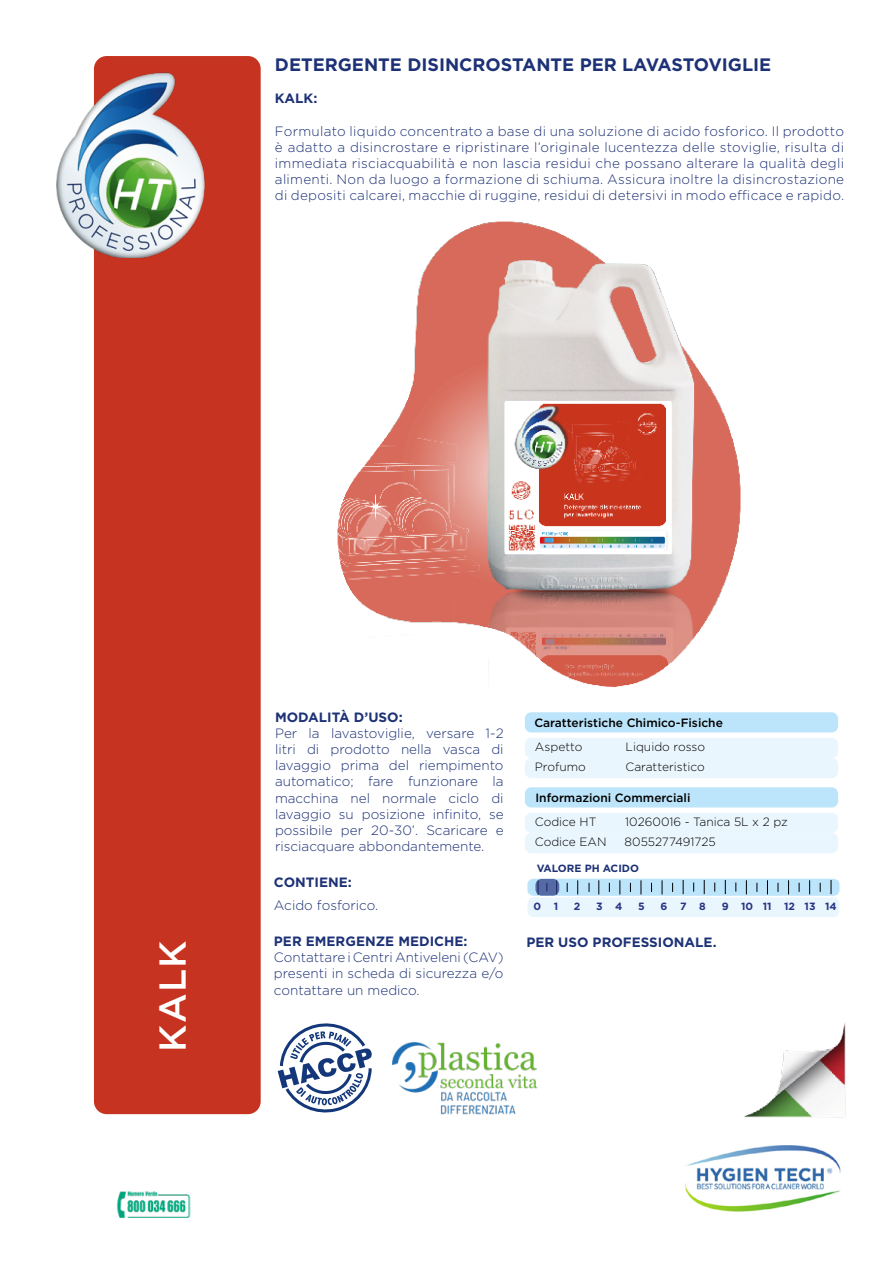
<style>
.page{position:relative;width:893px;height:1263px;background:#fff}
.page>*{position:absolute;margin:0;border:0;box-sizing:border-box;transform-origin:0 0}
.t1{font:500 37.5px "Gotham";color:#fff}
.t2{font:700 18px "Gotham";color:#1d3176}
.t3{font:300 13.5px/16.2px "Gotham";color:#1d3176;text-align:justify}
.t4{font:700 13.5px "Gotham";color:#1d3176}
.t5{font:300 12px "Gotham";color:#000}
.t6{font:500 12px "Gotham";color:#000}
.t7{font:700 10.5px "Gotham";color:#283583}
.t8{font:700 10.5px "Gotham";color:#1d3176}
</style>
<div class="page">
<div style="left:525px;top:712px;width:313px;height:20px;background:#bce4fa;border-radius:6px"></div>
<div style="left:525px;top:787px;width:313px;height:20px;background:#bce4fa;border-radius:6px"></div>
<div style="left:525px;top:738px;width:313px;height:20px;background:#eaf6fe;border-radius:6px"></div>
<div style="left:525px;top:813px;width:313px;height:20px;background:#eaf6fe;border-radius:6px"></div>
<div style="left:525px;top:758px;width:313px;height:20px;background:#eaf6fe;border-radius:6px"></div>
<div style="left:525px;top:833px;width:313px;height:20px;background:#eaf6fe;border-radius:6px"></div>
<div style="left:527px;top:897px;width:312px;height:20px;background:#eaf6fe;border-radius:6px"></div>
<svg style="left:527px;top:879px;width:312px;height:17px"></svg>
<img style="left:116px;top:1191px;width:74px;height:27px">
<div style="left:94px;top:56px;width:167px;height:1058px;background:#c63320;border-radius:13px"></div>
<img style="left:56px;top:56px;width:149px;height:202px">
<img style="left:337px;top:221px;width:404px;height:467px">
<img style="left:684px;top:1145px;width:157px;height:67px">
<img style="left:744px;top:1023px;width:102px;height:95px">
<svg style="left:535px;top:879px;width:24px;height:17px"></svg>
<svg style="left:278px;top:1023px;width:94px;height:90px"></svg>
<img style="left:392px;top:1042px;width:146px;height:73px">
<h2 class="t2" style="left:275px;top:52px;width:498px">DETERGENTE DISINCROSTANTE PER LAVASTOVIGLIE</h2>
<p class="t4" style="left:275px;top:89px;width:44px">KALK:</p>
<p class="t3" style="left:275px;top:122px;width:571px">Formulato liquido concentrato a base di una soluzione di acido fosforico. Il prodotto è adatto a disincrostare e ripristinare l’originale lucentezza delle stoviglie, risulta di immediata risciacquabilità e non lascia residui che possano alterare la qualità degli alimenti. Non da luogo a formazione di schiuma. Assicura inoltre la disincrostazione di depositi calcarei, macchie di ruggine, residui di detersivi in modo efficace e rapido.</p>
<h1 class="t1" style="left:148px;top:1051px;width:113px;rotate:-90deg">KALK</h1>
<p class="t4" style="left:275px;top:708px;width:129px">MODALITÀ D’USO:</p>
<p class="t3" style="left:275px;top:724px;width:230px">Per la lavastoviglie, versare 1-2 litri di prodotto nella vasca di lavaggio prima del riempimento automatico; fare funzionare la macchina nel normale ciclo di lavaggio su posizione infinito, se possibile per 20-30’. Scaricare e risciacquare abbondantemente.</p>
<p class="t6" style="left:534px;top:715px;width:190px">Caratteristiche Chimico-Fisiche</p>
<p class="t5" style="left:535px;top:739px;width:49px">Aspetto</p>
<p class="t5" style="left:626px;top:739px;width:81px">Liquido rosso</p>
<p class="t5" style="left:535px;top:759px;width:52px">Profumo</p>
<p class="t5" style="left:626px;top:759px;width:81px">Caratteristico</p>
<p class="t6" style="left:535px;top:790px;width:157px">Informazioni Commerciali</p>
<p class="t5" style="left:535px;top:814px;width:63px">Codice HT</p>
<p class="t5" style="left:625px;top:814px;width:164px">10260016 - Tanica 5L x 2 pz</p>
<p class="t5" style="left:535px;top:834px;width:73px">Codice EAN</p>
<p class="t5" style="left:625px;top:834px;width:93px">8055277491725</p>
<p class="t8" style="left:537px;top:861px;width:104px">VALORE PH ACIDO</p>
<p class="t7" style="left:533px;top:899px;width:26px">0 1</p>
<p class="t7" style="left:574px;top:899px;width:8px">2</p>
<p class="t7" style="left:596px;top:899px;width:28px">3 4</p>
<p class="t7" style="left:638px;top:899px;width:8px">5</p>
<p class="t7" style="left:661px;top:899px;width:47px">6 7 8</p>
<p class="t7" style="left:722px;top:899px;width:117px">9 10 11 12 13 14</p>
<p class="t4" style="left:274px;top:874px;width:79px">CONTIENE:</p>
<p class="t3" style="left:274px;top:897px;width:106px">Acido fosforico.</p>
<p class="t4" style="left:274px;top:932px;width:195px">PER EMERGENZE MEDICHE:</p>
<p class="t4" style="left:526px;top:933px;width:192px">PER USO PROFESSIONALE.</p>
<p class="t3" style="left:274px;top:949px;width:231px">Contattare i Centri Antiveleni (CAV) presenti in scheda di sicurezza e/o contattare un medico.</p>
</div>
